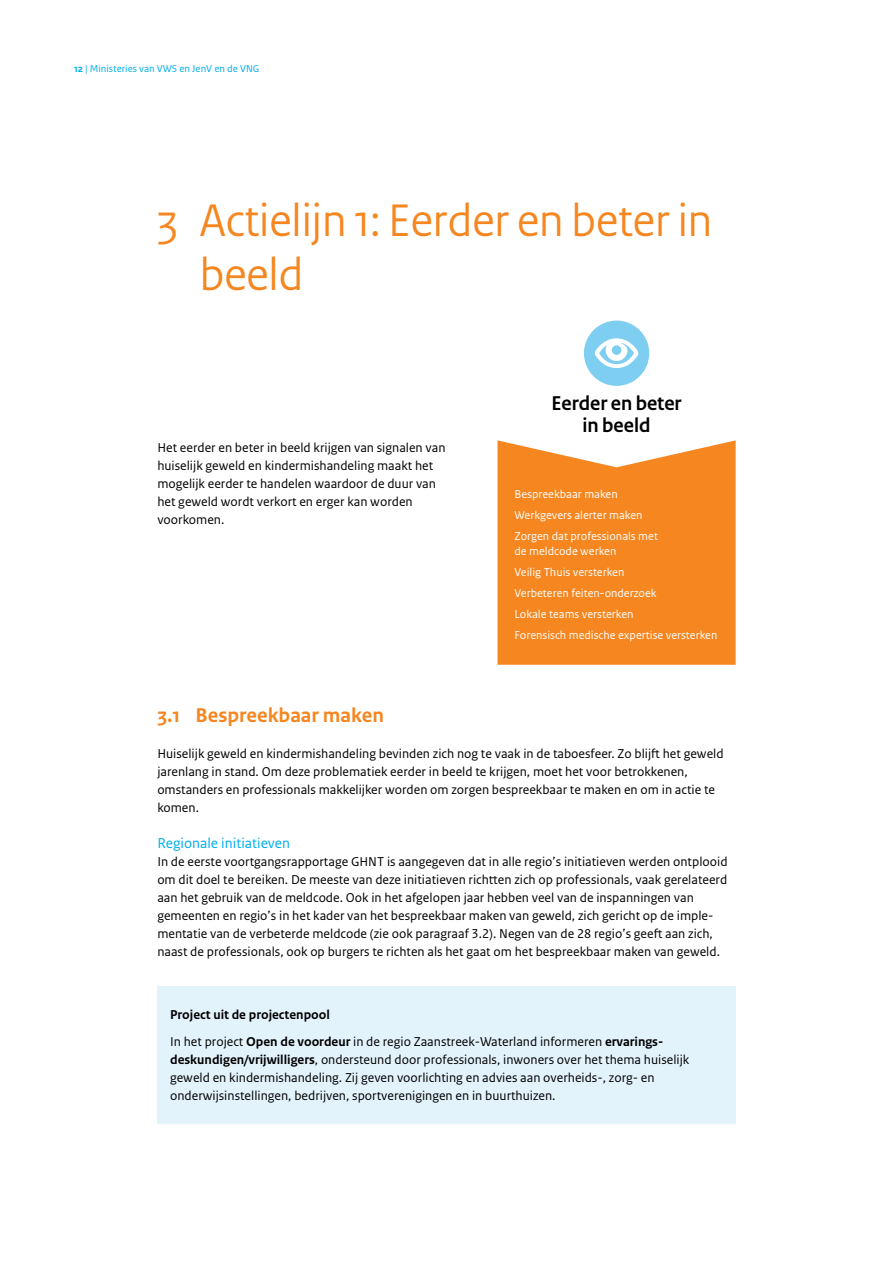
<style>
.page{position:relative;width:893px;height:1263px;background:#fff}
.page>*{position:absolute;margin:0;border:0;box-sizing:border-box;transform-origin:0 0}
._03_RO_Titel_Hoofdst{font:48px/54px "Rijksoverheid Sans Heading";color:#f6861f}
._04_RO_Paragraafkop{font:700 21px "Rijksoverheid Sans Text";color:#f6861f}
._20_RO_Kader_Kop_Cya{font:700 21px/22.5px "Rijksoverheid Sans Heading";color:#000;text-align:center}
._05_RO_Alineakop{font:15px "Rijksoverheid Sans Text";color:#00aeef}
._10_RO_Broodtekst{font:13.5px/18px "Rijksoverheid Sans Text";color:#000}
._24_RO_Kader_Broodte{font:13.5px/18px "Rijksoverheid Sans Text";color:#000}
._24_RO_Kader_kop_Zwa{font:700 13.5px "Rijksoverheid Sans Text";color:#000}
._25_RO_Kader_Broodte{font:12px/15px "Rijksoverheid Sans Text";color:#fff}
.t1{font:10.5px "Rijksoverheid Sans Text";color:#00aeef}
.s1{font-weight:700}
</style>
<div class="page">
<div style="left:157px;top:986px;width:579px;height:39px;background:#e3f3fc"></div>
<div style="left:157px;top:1022px;width:579px;height:102px;background:#e3f3fc"></div>
<div style="left:584px;top:321px;width:65px;height:65px;background:#7dcef1;border-radius:50%"></div>
<svg style="left:595px;top:338px;width:44px;height:30px"></svg>
<svg style="left:497px;top:440px;width:239px;height:225px;background:#f68e2d"></svg>
<p class="t1" style="left:74px;top:63px;width:187px"><span class="s1">12</span> | Ministeries van VWS en JenV en de VNG</p>
<p class="_03_RO_Titel_Hoofdst" style="left:200px;top:194px;width:514px;text-indent:-43px">3 Actielijn 1: Eerder en beter in beeld</p>
<p class="_10_RO_Broodtekst" style="left:157px;top:439px;width:290px">Het eerder en beter in beeld krijgen van signalen van huiselijk geweld en kindermishandeling maakt het mogelijk eerder te handelen waardoor de duur van het geweld wordt verkort en erger kan worden voorkomen.</p>
<p class="_20_RO_Kader_Kop_Cya" style="left:552px;top:392px;width:132px">Eerder en beter in beeld</p>
<p class="_25_RO_Kader_Broodte" style="left:514px;top:487px;width:105px">Bespreekbaar maken</p>
<p class="_25_RO_Kader_Broodte" style="left:514px;top:508px;width:130px">Werkgevers alerter maken</p>
<p class="_25_RO_Kader_Broodte" style="left:514px;top:529px;width:145px">Zorgen dat professionals met de -meldcode werken</p>
<p class="_25_RO_Kader_Broodte" style="left:514px;top:565px;width:111px">Veilig Thuis versterken</p>
<p class="_25_RO_Kader_Broodte" style="left:514px;top:586px;width:144px">Verbeteren feiten-onderzoek</p>
<p class="_25_RO_Kader_Broodte" style="left:514px;top:607px;width:121px">Lokale teams versterken</p>
<p class="_25_RO_Kader_Broodte" style="left:514px;top:628px;width:204px">Forensisch medische expertise versterken</p>
<p class="_04_RO_Paragraafkop" style="left:157px;top:703px;width:228px">3.1 Bespreekbaar maken</p>
<p class="_10_RO_Broodtekst" style="left:157px;top:745px;width:568px">Huiselijk geweld en kindermishandeling bevinden zich nog te vaak in de taboesfeer. Zo blijft het geweld jarenlang in stand. Om deze problematiek eerder in beeld te krijgen, moet het voor betrokkenen, omstanders en professionals makkelijker worden om zorgen bespreekbaar te maken en om in actie te komen.</p>
<p class="_05_RO_Alineakop" style="left:157px;top:834px;width:134px">Regionale initiatieven</p>
<p class="_10_RO_Broodtekst" style="left:157px;top:853px;width:572px">In de eerste voortgangsrapportage GHNT is aangegeven dat in alle regio’s initiatieven werden ontplooid om dit doel te bereiken. De meeste van deze initiatieven richtten zich op professionals, vaak gerelateerd aan het gebruik van de meldcode. Ook in het afgelopen jaar hebben veel van de inspanningen van gemeenten en regio’s in het kader van het bespreekbaar maken van geweld, zich gericht op de imple&shy;mentatie van de verbeterde meldcode (zie ook paragraaf 3.2). Negen van de 28 regio’s geeft aan zich, naast de professionals, ook op burgers te richten als het gaat om het bespreekbaar maken van geweld.</p>
<p class="_24_RO_Kader_kop_Zwa" style="left:170px;top:1007px;width:161px">Project uit de projectenpool</p>
<p class="_24_RO_Kader_Broodte" style="left:170px;top:1033px;width:521px">In het project <span class="s1">Open de voordeur</span> in de regio Zaanstreek-Waterland informeren <span class="s1">ervarings&shy;deskundigen/vrijwilligers</span>, ondersteund door professionals, inwoners over het thema huiselijk geweld en kindermishandeling. Zij geven voorlichting en advies aan overheids-, zorg- en onderwijsinstellingen, bedrijven, sportverenigingen en in buurthuizen.</p>
</div>
